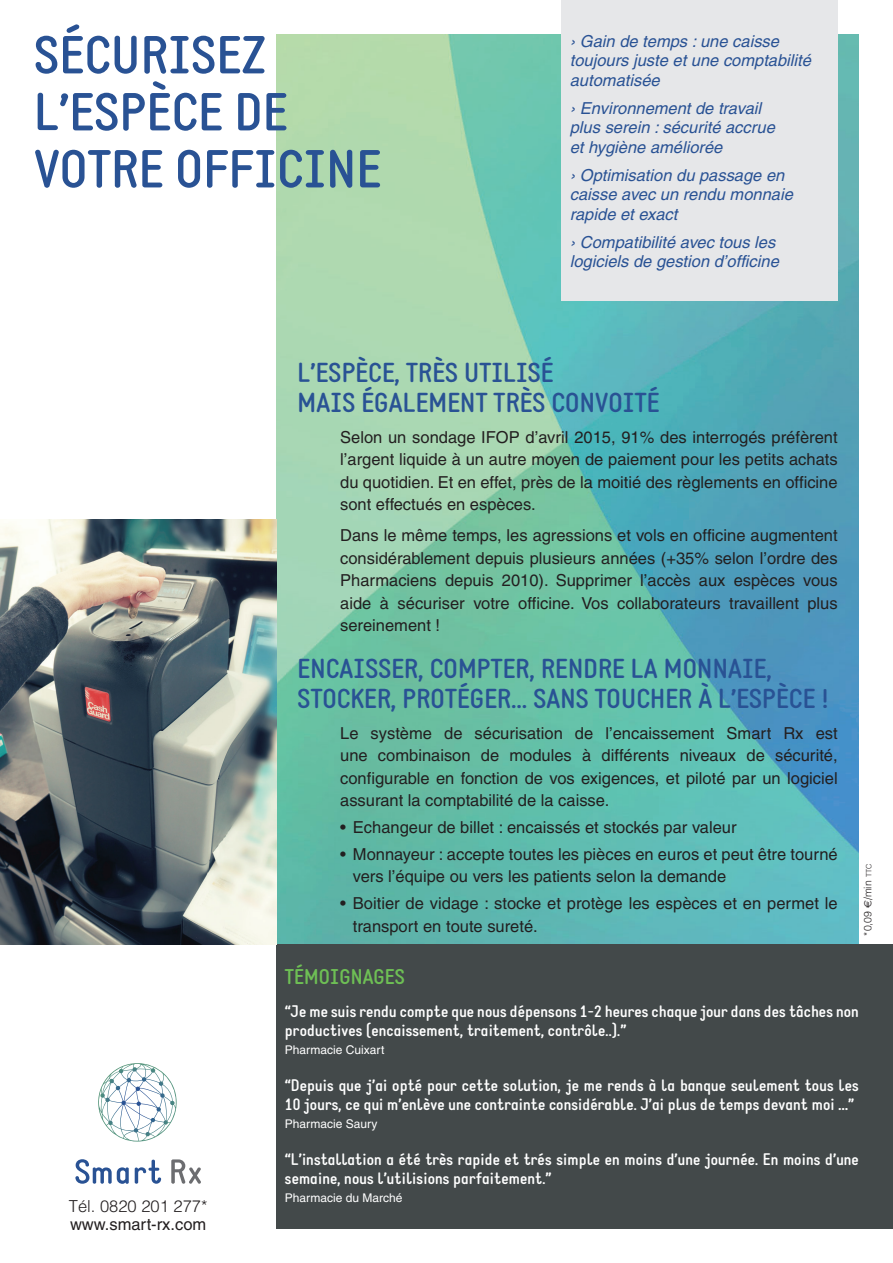
<style>
.page{position:relative;width:893px;height:1263px;background:#fff}
.page>*{position:absolute;margin:0;border:0;box-sizing:border-box;transform-origin:0 0}
.t1{font:700 52.5px/57px "Static";color:#295294}
.t2{font:700 27px/30px "Static";color:#295294}
.t3{font:700 21px "Static";color:#6ebf55}
.t4{font:16.5px/22.5px "Helvetica";color:#231f20;text-align:justify}
.t5{font:700 16.5px/19.5px "Static";color:#fff}
.t6{font:italic 16.5px/19.5px "Helvetica";color:#295294}
.t7{font:300 16.5px "Helvetica";color:#231f20}
.t8{font:12px "Helvetica";color:#fff}
.t9{font:300 10.5px "Helvetica";color:#231f20}
.s1{font-family:"Euro Sans";font-weight:400}
.s2{font-size:7.35px}
</style>
<div class="page">
<img style="left:276px;top:34px;width:583px;height:910px">
<svg style="left:75px;top:1159px;width:54px;height:25px"></svg>
<svg style="left:135px;top:1159px;width:26px;height:25px"></svg>
<svg style="left:171px;top:1159px;width:30px;height:25px"></svg>
<svg style="left:98px;top:1063px;width:79px;height:78px"></svg>
<div style="left:276px;top:944px;width:617px;height:285px;background:#43494a"></div>
<div style="left:561px;top:0;width:277px;height:301px;background:#e6e7e9"></div>
<img style="left:0;top:519px;width:277px;height:426px">
<h1 class="t1" style="left:34px;top:28px;width:349px">SÉCURISEZ<br>L’ESPÈCE DE<br>VOTRE OFFICINE</h1>
<p class="t6" style="left:570px;top:31px;width:243px">› Gain de temps : une caisse toujours juste et une comptabilité automatisée</p>
<p class="t6" style="left:570px;top:98px;width:207px">› Environnement de travail plus serein : sécurité accrue et hygiène améliorée</p>
<p class="t6" style="left:570px;top:165px;width:225px">› Optimisation du passage en caisse avec un rendu monnaie rapide et exact</p>
<p class="t6" style="left:570px;top:232px;width:211px">› Compatibilité avec tous les logiciels de gestion d’officine</p>
<p class="t7" style="left:69px;top:1196px;width:140px">Tél. 0820 201 277*</p>
<p class="t4" style="left:70px;top:1213px;width:138px">www.smart-rx.com</p>
<h2 class="t2" style="left:298px;top:358px;width:363px">L’ESPÈCE, TRÈS UTILISÉ<br>MAIS ÉGALEMENT TRÈS CONVOITÉ</h2>
<p class="t4" style="left:340px;top:426px;width:499px">Selon un sondage IFOP d’avril 2015, 91% des interrogés préfèrent l’argent liquide à un autre moyen de paiement pour les petits achats du quotidien. Et en effet, près de la moitié des règlements en officine sont effectués en espèces.</p>
<p class="t4" style="left:340px;top:524px;width:499px">Dans le même temps, les agressions et vols en officine augmentent considérablement depuis plusieurs années (+35% selon l’ordre des Pharmaciens depuis 2010). Supprimer l’accès aux espèces vous aide à sécuriser votre officine. Vos collaborateurs travaillent plus sereinement !</p>
<h2 class="t2" style="left:298px;top:654px;width:533px">ENCAISSER, COMPTER, RENDRE LA MONNAIE,<br>STOCKER, PROTÉGER... SANS TOUCHER À L’ESPÈCE !</h2>
<p class="t4" style="left:340px;top:722px;width:499px">Le système de sécurisation de l’encaissement Smart Rx est une combinaison de modules à différents niveaux de sécurité, configurable en fonction de vos exigences, et piloté par un logiciel assurant la comptabilité de la caisse.</p>
<p class="t4" style="left:340px;top:816px;width:398px">• Echangeur de billet : encaissés et stockés par valeur</p>
<p class="t4" style="left:353px;top:843px;width:486px;text-indent:-13px">• Monnayeur : accepte toutes les pièces en euros et peut être tourné vers l’équipe ou vers les patients selon la demande</p>
<p class="t4" style="left:353px;top:892px;width:486px;text-indent:-13px">• Boitier de vidage : stocke et protège les espèces et en permet le transport en toute sureté.</p>
<p class="t3" style="left:285px;top:964px;width:122px">TÉMOIGNAGES</p>
<p class="t5" style="left:285px;top:1001px;width:576px">“Je me suis rendu compte que nous dépensons 1-2 heures chaque jour dans des tâches non productives (encaissement, traitement, contrôle..).”</p>
<p class="t8" style="left:285px;top:1043px;width:101px">Pharmacie Cuixart</p>
<p class="t5" style="left:285px;top:1075px;width:576px">“Depuis que j’ai opté pour cette solution, je me rends à la banque seulement tous les<br>10 jours, ce qui m’enlève une contrainte considérable. J’ai plus de temps devant moi …”</p>
<p class="t8" style="left:285px;top:1117px;width:94px">Pharmacie Saury</p>
<p class="t5" style="left:285px;top:1149px;width:576px">“L’installation a été très rapide et trés simple en moins d’une journée. En moins d’une semaine, nous l’utilisions parfaitement.”</p>
<p class="t8" style="left:285px;top:1191px;width:119px">Pharmacie du Marché</p>
<p class="t9" style="left:861px;top:935px;width:73px;rotate:-90deg">*0,09 <span class="s1">e</span>/min <span class="s2">ttc</span></p>
</div>
